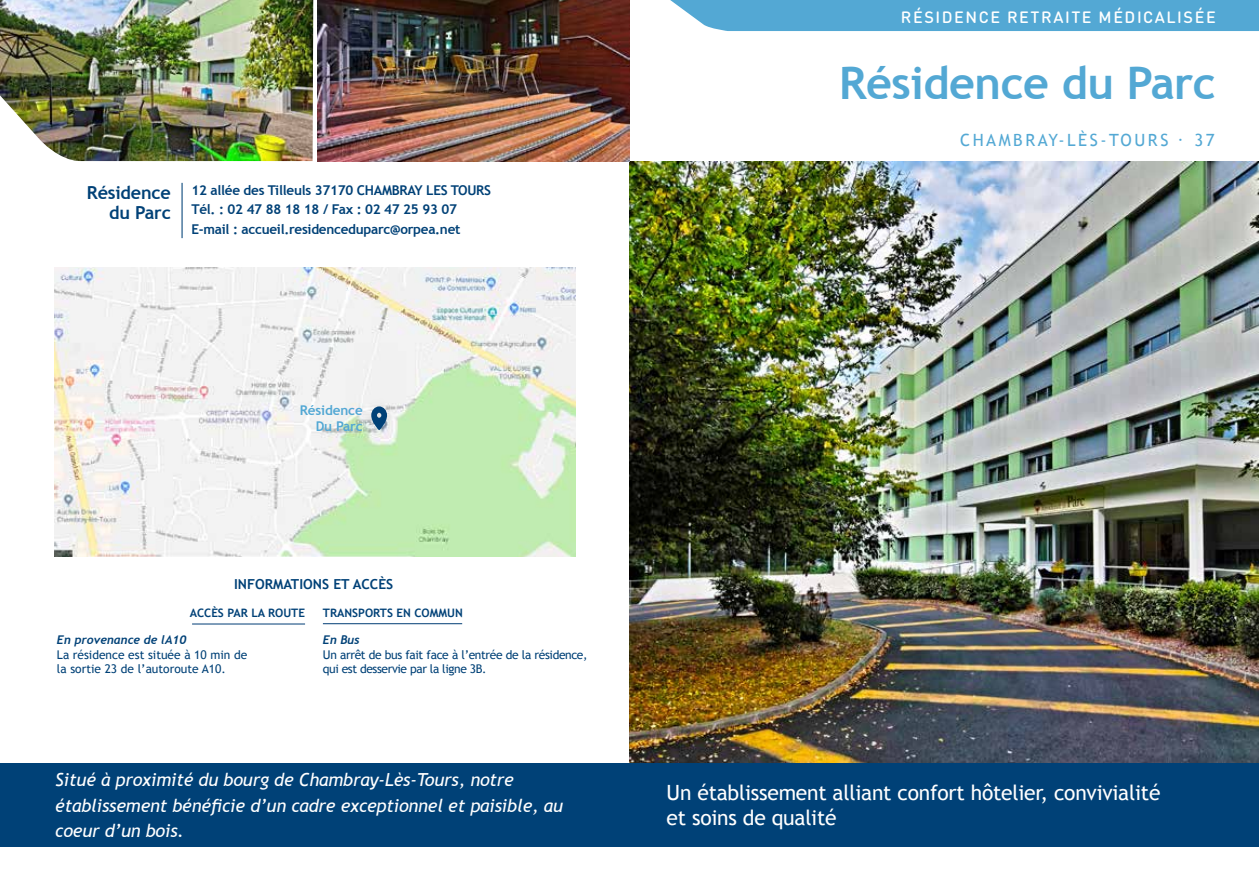
<style>
.page{position:relative;width:1259px;height:893px;background:#fff}
.page>*{position:absolute;margin:0;border:0;box-sizing:border-box;transform-origin:0 0}
.t1{font:700 45px "Trebuchet MS";letter-spacing:-.01em;color:#53a8d4}
.t2{font:21px/25.5px "Trebuchet MS";letter-spacing:-.01em;color:#fff}
.t3{font:italic 18px/25.8px "Trebuchet MS";letter-spacing:-.01em;color:#fff}
.t4{font:700 18px/19.5px "Trebuchet MS";letter-spacing:-.01em;color:#004177;text-align:right}
.t5{font:16.8px "Trebuchet MS";letter-spacing:.15em;color:#53a8d4}
.t6{font:500 16.2px "DIN Round Pro";letter-spacing:.095em;color:#fff}
.t7{font:700 13.8px "Trebuchet MS";color:#004177}
.t8{font:700 13.5px/19.5px "Trebuchet MS";letter-spacing:-.02em;color:#004177}
.t9{font:700 13.5px/16.2px "Trebuchet MS";letter-spacing:-.01em;color:#53a8d4;text-align:right}
.t10{font:12px/14.4px "Trebuchet MS";letter-spacing:-.03em;color:#004177}
.t11{font:12px/14.4px "Trebuchet MS";color:#004177}
.t12{font:italic 700 12px "Trebuchet";color:#004177}
.t13{font:700 11.7px "Trebuchet MS";color:#004177}
</style>
<div class="page">
<img style="left:54px;top:267px;width:522px;height:290px">
<img style="left:629px;top:161px;width:630px;height:602px">
<div style="left:670px;top:0;width:589px;height:31px;background:#53a8d4"></div>
<img style="left:0;top:0;width:313px;height:161px">
<hr style="left:192px;top:624px;width:113px;height:1px;background:#003d75">
<hr style="left:323px;top:623px;width:139px;height:1px;background:#003d75">
<hr style="left:181px;top:183px;width:2px;height:55px;background:#004177">
<div style="left:360px;top:395px;width:38px;height:46px;background:#000;opacity:.09"></div>
<svg style="left:371px;top:406px;width:16px;height:24px"></svg>
<img style="left:317px;top:0;width:312px;height:161px">
<div style="left:0;top:763px;width:1259px;height:83px;background:#004177"></div>
<p class="t4" style="left:87px;top:183px;width:86px">Résidence du Parc</p>
<p class="t8" style="left:191px;top:180px;width:301px">12 allée des Tilleuls 37170 CHAMBRAY LES TOURS<br>Tél. : 02 47 88 18 18 / Fax : 02 47 25 93 07<br>E-mail : accueil.residenceduparc@orpea.net</p>
<p class="t9" style="left:300px;top:402px;width:65px">Résidence<br>Du Parc</p>
<p class="t7" style="left:234px;top:575px;width:161px">INFORMATIONS ET ACCÈS</p>
<p class="t13" style="left:190px;top:606px;width:117px">ACCÈS PAR LA ROUTE</p>
<p class="t12" style="left:323px;top:633px;width:38px">En Bus</p>
<p class="t10" style="left:323px;top:647px;width:266px">Un arrêt de bus fait face à l’entrée de la résidence, qui est desservie par la ligne 3B.</p>
<p class="t13" style="left:323px;top:605px;width:141px">TRANSPORTS EN COMMUN</p>
<p class="t12" style="left:57px;top:633px;width:131px">En provenance de lA10</p>
<p class="t11" style="left:57px;top:647px;width:192px">La résidence est située à 10 min de la sortie 23 de l’autoroute A10.</p>
<p class="t3" style="left:55px;top:767px;width:509px">Situé à proximité du bourg de Chambray-Lès-Tours, notre établissement bénéficie d’un cadre exceptionnel et paisible, au coeur d’un bois.</p>
<p class="t6" style="left:901px;top:7px;width:316px">RÉSIDENCE RETRAITE MÉDICALISÉE</p>
<h1 class="t1" style="left:839px;top:55px;width:378px">Résidence du Parc</h1>
<p class="t5" style="left:960px;top:130px;width:256px">CHAMBRAY-LÈS-TOURS <sup>•</sup> 37</p>
<p class="t2" style="left:666px;top:780px;width:495px">Un établissement alliant confort hôtelier, convivialité et soins de qualité</p>
</div>
